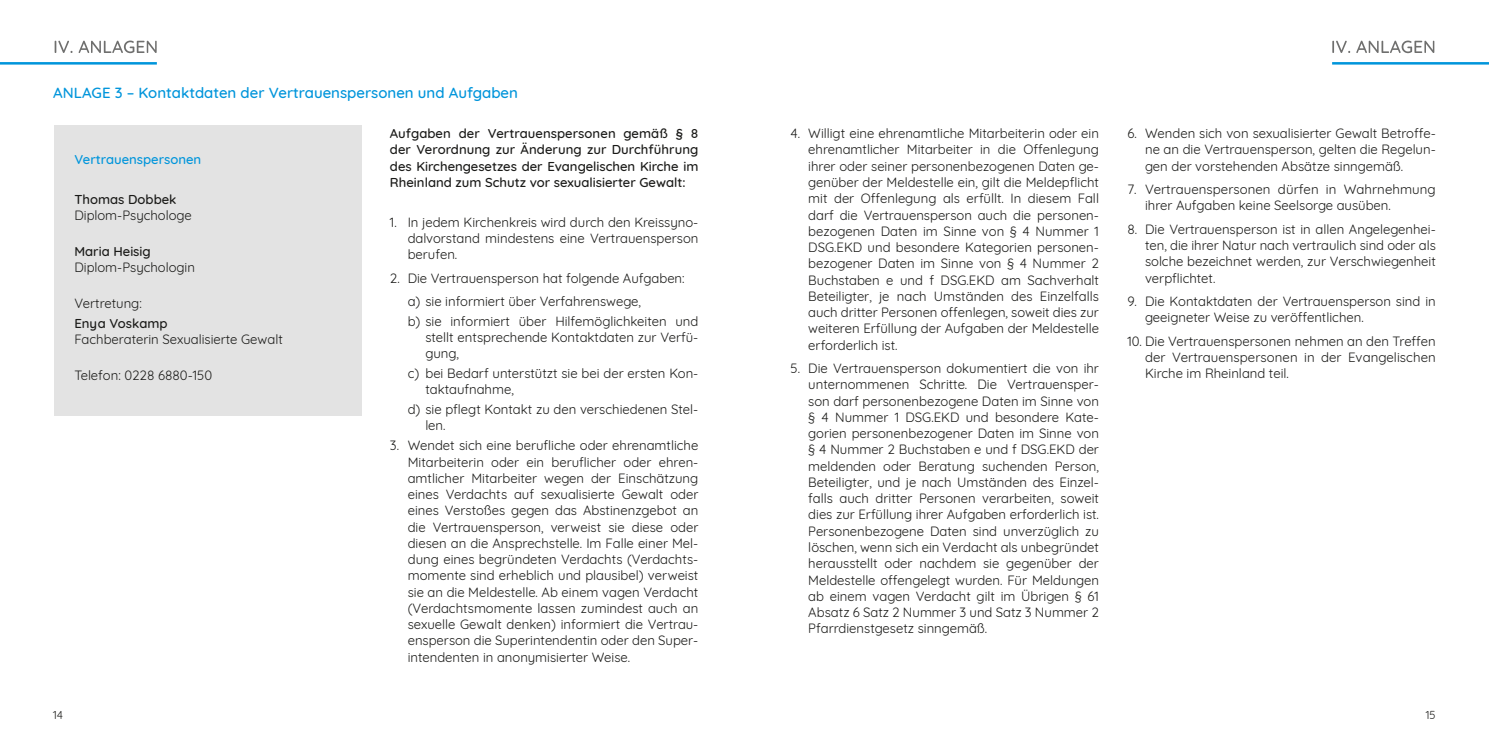
<style>
.page{position:relative;width:1489px;height:745px;background:#fff}
.page>*{position:absolute;margin:0;border:0;box-sizing:border-box;transform-origin:0 0}
.H2_Anlage{font:500 15px "Quicksand";color:#0095db}
.li_Zahl{font:13.12px/16.2px "Quicksand";color:#1a1a18;text-align:justify}
.p_ohne_Einzug{font:13.12px/16.2px "Quicksand";color:#1a1a18}
.p_ohne_Einzug-2{font:500 13.12px/16.2px "Quicksand";color:#1a1a18;text-align:justify}
.H3_Person{font:500 13.12px "Quicksand";color:#0095db}
.t1{font:11.25px "Quicksand";color:#1a1a18}
.s1{font-weight:500}
</style>
<div class="page">
<div style="left:54px;top:125px;width:307px;height:290px;background:#e3e3e3"></div>
<svg style="left:55px;top:41px;width:102px;height:12px"></svg>
<svg style="left:1332px;top:41px;width:102px;height:12px"></svg>
<hr style="left:0;top:62px;width:157px;height:3px;background:#0095db">
<hr style="left:1331px;top:62px;width:157px;height:3px;background:#0095db">
<h2 class="H2_Anlage" style="left:53px;top:81px;width:466px">ANLAGE 3 – Kontaktdaten der Vertrauenspersonen und Aufgaben</h2>
<h3 class="H3_Person" style="left:74px;top:148px;width:128px">Vertrauenspersonen</h3>
<p class="p_ohne_Einzug" style="left:74px;top:189px;width:119px"><span class="s1">Thomas Dobbek<br></span>Diplom-Psychologe</p>
<p class="p_ohne_Einzug" style="left:74px;top:241px;width:122px"><span class="s1">Maria Heisig<br></span>Diplom-Psychologin</p>
<p class="p_ohne_Einzug" style="left:74px;top:294px;width:69px">Vertretung:</p>
<p class="p_ohne_Einzug" style="left:74px;top:314px;width:210px"><span class="s1">Enya Voskamp<br></span>Fachberaterin Sexualisierte Gewalt</p>
<p class="p_ohne_Einzug" style="left:74px;top:366px;width:139px">Telefon: 0228 6880-150</p>
<p class="p_ohne_Einzug-2" style="left:390px;top:124px;width:310px">Aufgaben der Vertrauenspersonen gemäß § 8 der Verordnung zur Änderung zur Durchführung des Kirchengesetzes der Evangelischen Kirche im Rheinland zum Schutz vor sexualisierter Gewalt:</p>
<p class="li_Zahl" style="left:407px;top:212px;width:292px;text-indent:-18px">1. In jedem Kirchenkreis wird durch den Kreissyno&shy;dalvorstand mindestens eine Vertrauensperson berufen.</p>
<p class="li_Zahl" style="left:390px;top:268px;width:296px">2. Die Vertrauensperson hat folgende Aufgaben:</p>
<p class="p_ohne_Einzug" style="left:407px;top:291px;width:235px">a) sie informiert über Verfahrenswege,</p>
<p class="p_ohne_Einzug" style="left:425px;top:311px;width:274px;text-align:justify;text-indent:-18px">b) sie informiert über Hilfemöglichkeiten und stellt entsprechende Kontaktdaten zur Verfü&shy;gung,</p>
<p class="p_ohne_Einzug" style="left:425px;top:363px;width:274px;text-indent:-18px">c) bei Bedarf unterstützt sie bei der ersten Kon&shy;taktaufnahme,</p>
<p class="p_ohne_Einzug" style="left:425px;top:400px;width:274px;text-indent:-18px">d) sie pflegt Kontakt zu den verschiedenen Stel&shy;len.</p>
<p class="li_Zahl" style="left:407px;top:436px;width:292px;text-indent:-18px">3. Wendet sich eine berufliche oder ehrenamtliche Mitarbeiterin oder ein beruflicher oder ehren&shy;amtlicher Mitarbeiter wegen der Einschätzung eines Verdachts auf sexualisierte Gewalt oder eines Verstoßes gegen das Abstinenzgebot an die Vertrauensperson, verweist sie diese oder diesen an die Ansprechstelle. Im Falle einer Mel&shy;dung eines begründeten Verdachts (Verdachts&shy;momente sind erheblich und plausibel) verweist sie an die Meldestelle. Ab einem vagen Verdacht (Verdachtsmomente lassen zumindest auch an sexuelle Gewalt denken) informiert die Vertrau&shy;ensperson die Superintendentin oder den Super&shy;intendenten in anonymisierter Weise.</p>
<p class="li_Zahl" style="left:808px;top:124px;width:292px;text-indent:-18px">4. Willigt eine ehrenamtliche Mitarbeiterin oder ein ehrenamtlicher Mitarbeiter in die Offenlegung ihrer oder seiner personenbezogenen Daten ge&shy;genüber der Meldestelle ein, gilt die Meldepflicht mit der Offenlegung als erfüllt. In diesem Fall darf die Vertrauensperson auch die personen&shy;bezogenen Daten im Sinne von § 4 Nummer 1<br>DSG.EKD und besondere Kategorien personen&shy;bezogener Daten im Sinne von § 4 Nummer 2<br>Buchstaben e und f DSG.EKD am Sachverhalt Beteiligter, je nach Umständen des Einzelfalls auch dritter Personen offenlegen, soweit dies zur weiteren Erfüllung der Aufgaben der Meldestelle erforderlich ist.</p>
<p class="li_Zahl" style="left:808px;top:358px;width:292px;text-indent:-18px">5. Die Vertrauensperson dokumentiert die von ihr unternommenen Schritte. Die Vertrauensper&shy;son darf personenbezogene Daten im Sinne von § 4 Nummer 1 DSG.EKD und besondere Kate&shy;gorien personenbezogener Daten im Sinne von § 4 Nummer 2 Buchstaben e und f DSG.EKD der meldenden oder Beratung suchenden Person, Beteiligter, und je nach Umständen des Einzel&shy;falls auch dritter Personen verarbeiten, soweit dies zur Erfüllung ihrer Aufgaben erforderlich ist.<br>Personenbezogene Daten sind unverzüglich zu löschen, wenn sich ein Verdacht als unbegründet herausstellt oder nachdem sie gegenüber der Meldestelle offengelegt wurden. Für Meldungen ab einem vagen Verdacht gilt im Übrigen § 61<br>Absatz 6 Satz 2 Nummer 3 und Satz 3 Nummer 2<br>Pfarrdienstgesetz sinngemäß.</p>
<p class="li_Zahl" style="left:1144px;top:124px;width:292px;text-indent:-18px">6. Wenden sich von sexualisierter Gewalt Betroffe&shy;ne an die Vertrauensperson, gelten die Regelun&shy;gen der vorstehenden Absätze sinngemäß.</p>
<p class="li_Zahl" style="left:1144px;top:180px;width:292px;text-indent:-18px">7. Vertrauenspersonen dürfen in Wahrnehmung ihrer Aufgaben keine Seelsorge ausüben.</p>
<p class="li_Zahl" style="left:1144px;top:219px;width:292px;text-indent:-18px">8. Die Vertrauensperson ist in allen Angelegenhei&shy;ten, die ihrer Natur nach vertraulich sind oder als solche bezeichnet werden, zur Verschwiegenheit verpflichtet.</p>
<p class="li_Zahl" style="left:1144px;top:291px;width:292px;text-indent:-18px">9. Die Kontaktdaten der Vertrauensperson sind in geeigneter Weise zu veröffentlichen.</p>
<p class="li_Zahl" style="left:1144px;top:331px;width:292px;text-indent:-18px">10. Die Vertrauenspersonen nehmen an den Treffen der Vertrauenspersonen in der Evangelischen Kirche im Rheinland teil.</p>
<p class="t1" style="left:53px;top:706px;width:12px">14</p>
<p class="t1" style="left:1425px;top:706px;width:11px">15</p>
</div>
